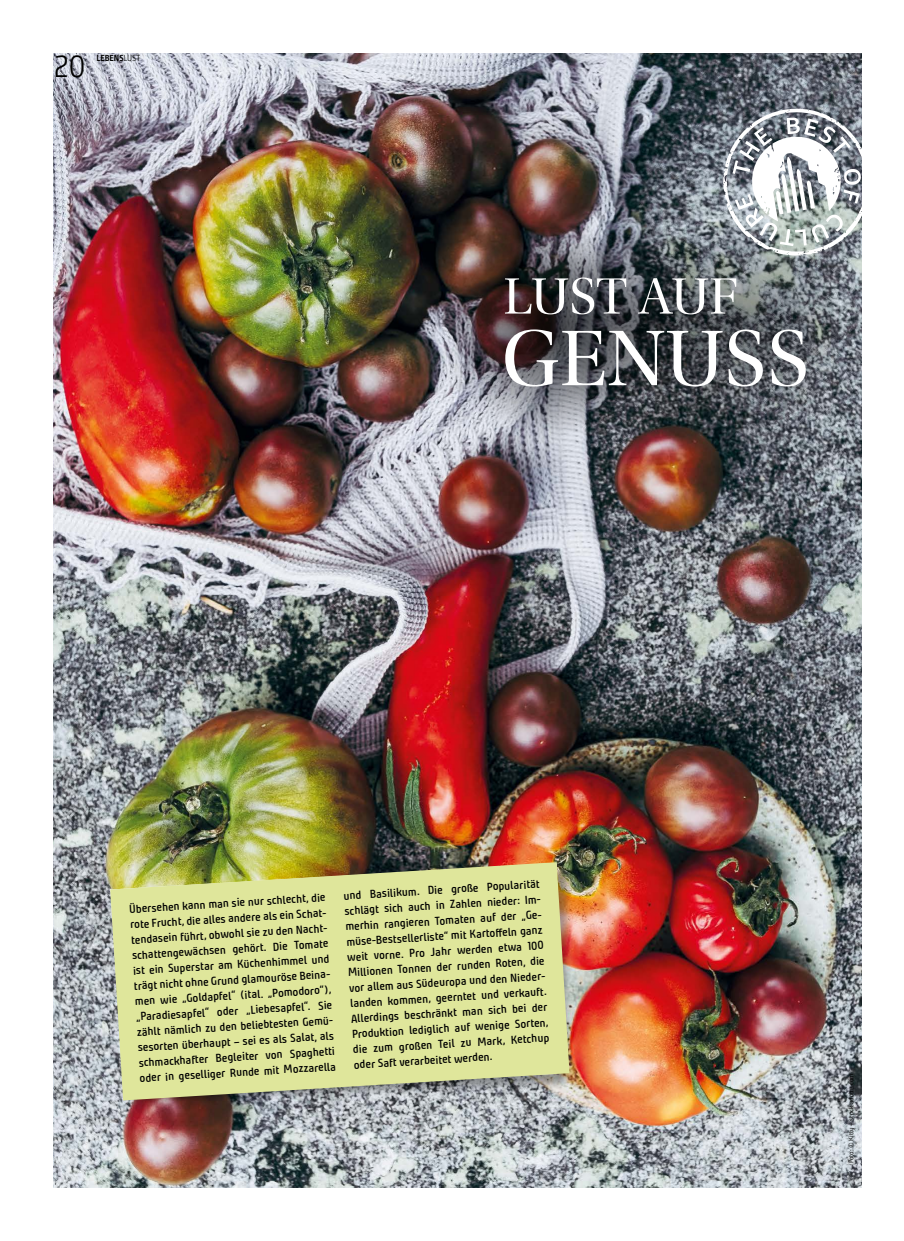
<style>
.page{position:relative;width:904px;height:1241px;background:#fff}
.page>*{position:absolute;margin:0;border:0;box-sizing:border-box;transform-origin:0 0}
.t1{font:82.25px "Utopia Std Disp";letter-spacing:.01em;color:#fff}
.t2{font:53.25px "Utopia Std Disp";letter-spacing:-.02em;color:#fff}
.t3{font:30.62px "Bunday Clean Se Ligh";color:#000}
.t4{font:700 11.5px/15.4px "Bunday Clean Se";color:#000}
.t5{font:700 8.75px "Bunday Clean";color:#000}
.t6{font:6.88px "Bunday Clean";color:#000}
.s1{font-family:"Bunday Clean Se Ligh";font-weight:400}
</style>
<div class="page">
<img style="left:53px;top:53px;width:808px;height:1134px">
<div style="left:112px;top:865px;width:460px;height:240px;background:#000;opacity:.35"></div>
<svg style="left:110px;top:862px;width:459px;height:238px;background:#d3d995"></svg>
<svg style="left:440px;top:229px;width:210px;height:210px;background:#685e63"></svg>
<svg style="left:535px;top:222px;width:210px;height:210px;background:#484c52"></svg>
<svg style="left:638px;top:222px;width:210px;height:210px;background:#555b60"></svg>
<svg style="left:723px;top:106px;width:139px;height:149px"></svg>
<h3 class="t3" style="left:54px;top:47px;width:33px">20</h3>
<p class="t5" style="left:97px;top:52px;width:45px">LEBENS<span class="s1">LUST</span></p>
<h2 class="t2" style="left:503px;top:268px;width:236px">LUST AUF</h2>
<h1 class="t1" style="left:502px;top:315px;width:309px">GENUSS</h1>
<p class="t4" style="left:129px;top:900px;width:201px;rotate:-3deg">Übersehen kann man sie nur schlecht, die rote Frucht, die alles andere als ein Schat&shy;tendasein führt, obwohl sie zu den Nacht&shy;schattengewächsen gehört. Die Tomate ist ein Superstar am Küchenhimmel und trägt nicht ohne Grund glamouröse Beina&shy;men wie „Goldapfel“ (ital. „Pomodoro“), „Paradiesapfel“ oder „Liebesapfel“. Sie zählt nämlich zu den beliebtesten Gemü&shy;sesorten überhaupt – sei es als Salat, als schmackhafter Begleiter von Spaghetti oder in geselliger Runde mit Mozzarella</p>
<p class="t4" style="left:343px;top:886px;width:200px;rotate:-3deg">und Basilikum. Die große Popularität schlägt sich auch in Zahlen nieder: Im&shy;merhin rangieren Tomaten auf der „Ge&shy;müse-Bestsellerliste“ mit Kartoff eln ganz weit vorne. Pro Jahr werden etwa 100<br>Millionen Tonnen der runden Roten, die vor allem aus Südeuropa und den Nieder&shy;landen kommen, geerntet und verkauft.<br>Allerdings beschränkt man sich bei der Produktion lediglich auf wenige Sorten, die zum großen Teil zu Mark, Ketchup oder Saft verarbeitet werden.</p>
<p class="t6" style="left:846px;top:1162px;width:91px;rotate:-90deg">Foto: © Kitty – stock.adobe.com</p>
</div>
